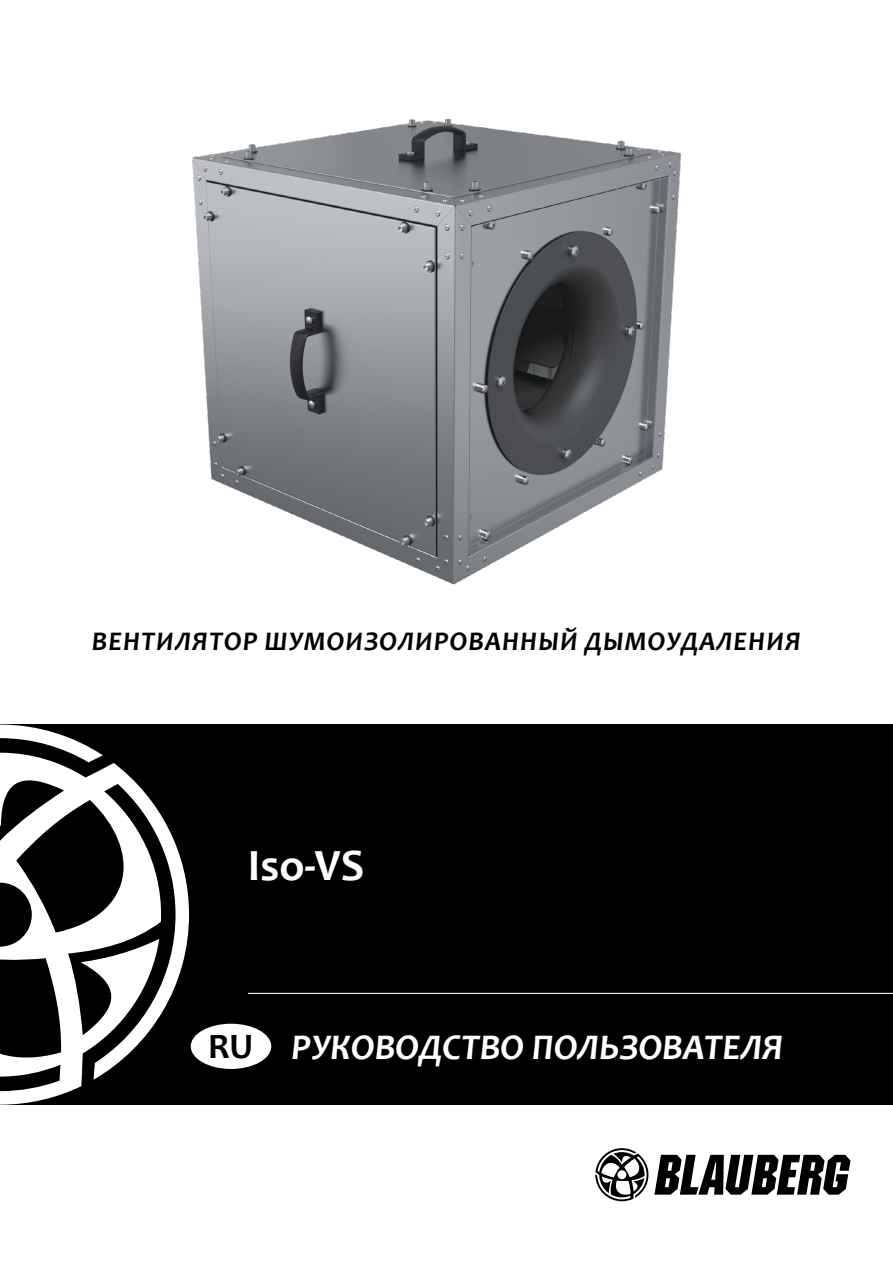
<style>
.page{position:relative;width:893px;height:1263px;background:#fff}
.page>*{position:absolute;margin:0;border:0;box-sizing:border-box;transform-origin:0 0}
.t1{font:700 45px "Candara";color:#fff}
.t2{font:italic 700 36.3px "Candara";color:#fff}
.t3{font:700 36px "Candara";color:#000}
.t4{font:italic 700 27px "Candara";letter-spacing:.04em;color:#000}
</style>
<div class="page">
<div style="left:0;top:724px;width:893px;height:381px;background:#000"></div>
<hr style="left:248px;top:993px;width:645px;height:1px;background:#fff">
<svg style="left:0;top:724px;width:189px;height:381px"></svg>
<svg style="left:654px;top:1155px;width:196px;height:40px"></svg>
<svg style="left:595px;top:1148px;width:53px;height:53px"></svg>
<img style="left:192px;top:119px;width:490px;height:466px">
<div style="left:191px;top:1024px;width:80px;height:45px;background:#fff;border-radius:50%"></div>
<p class="t4" style="left:92px;top:624px;width:710px">Вентилятор шумоизолированный дымоудаления</p>
<h1 class="t1" style="left:248px;top:837px;width:118px">Iso-VS</h1>
<h3 class="t3" style="left:208px;top:1024px;width:47px">RU</h3>
<h2 class="t2" style="left:291px;top:1025px;width:494px">РУКОВОДСТВО ПОЛЬЗОВАТЕЛЯ</h2>
</div>
